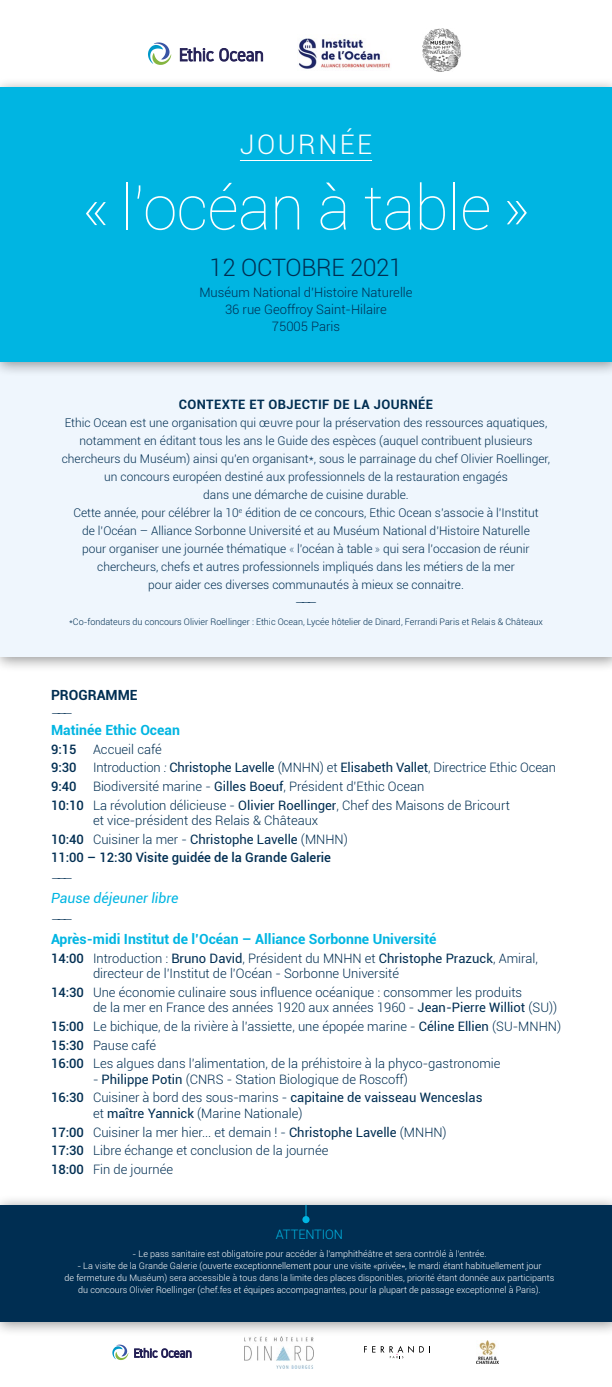
<style>
.page{position:relative;width:612px;height:1387px;background:#fff}
.page>*{position:absolute;margin:0;border:0;box-sizing:border-box;transform-origin:0 0}
.t1{font:100 62px "Roboto";letter-spacing:-.01em;color:#fff}
.t2{font:300 27px "Roboto";letter-spacing:.09em;color:#fff}
.t3{font:300 24px "Roboto";letter-spacing:-.01em;color:#002e52}
.t4{font:700 14px "Roboto";color:#00b5e2}
.t5{font:italic 14px "Roboto";color:#00b5e2}
.t6{font:700 14px "Roboto";color:#002e52}
.t7{font:300 13px/18.6px "Roboto";color:#002e52}
.t8{font:700 13px "Roboto";letter-spacing:.03em;color:#002e52}
.t9{font:500 13px "Roboto";color:#002e52}
.t10{font:300 13px "Roboto";letter-spacing:-.01em;color:#00b5e2}
.t11{font:300 12px/18px "Roboto";color:#002e52;text-align:center}
.t12{font:300 9px/12px "Roboto";color:#fff;text-align:center}
.t13{font:300 9px "Roboto";color:#002e52}
.s1{font-weight:100}
.s2{font-style:italic}
.s3{font-weight:400}
.s4{font-weight:500}
</style>
<div class="page">
<div style="left:0;top:1194px;width:612px;height:143px;background:#000;opacity:.4"></div>
<div style="left:0;top:1205px;width:612px;height:117px;background:#002e52"></div>
<div style="left:302px;top:1216px;width:8px;height:7px;background:#00b5e2;border-radius:50%"></div>
<div style="left:0;top:347px;width:612px;height:325px;background:#000;opacity:.4"></div>
<div style="left:0;top:358px;width:612px;height:300px;background:#eff6fd"></div>
<div style="left:0;top:77px;width:612px;height:300px;background:#000;opacity:.4"></div>
<div style="left:0;top:88px;width:612px;height:274px;background:#00b5e2"></div>
<hr style="left:240px;top:160px;width:132px;height:1px;background:#fff">
<svg style="left:148px;top:42px;width:23px;height:23px"></svg>
<svg style="left:180px;top:48px;width:83px;height:14px"></svg>
<img style="left:298px;top:38px;width:92px;height:31px">
<img style="left:422px;top:28px;width:39px;height:44px">
<img style="left:476px;top:1340px;width:22px;height:23px">
<svg style="left:364px;top:1346px;width:11px;height:7px"></svg>
<svg style="left:381px;top:1346px;width:49px;height:12px"></svg>
<svg style="left:112px;top:1345px;width:16px;height:15px"></svg>
<svg style="left:134px;top:1348px;width:57px;height:10px"></svg>
<img style="left:244px;top:1337px;width:69px;height:31px">
<h2 class="t2" style="left:240px;top:125px;width:134px">JOURNÉE</h2>
<h1 class="t1" style="left:82px;top:165px;width:450px">« l’océan à table »</h1>
<h3 class="t3" style="left:209px;top:251px;width:195px">12 OCTOBRE 2021</h3>
<p class="t7" style="left:199px;top:284px;width:215px;line-height:17px;text-align:center">Muséum National d’Histoire Naturelle<br>36 rue Geoffroy Saint-Hilaire<br>75005 Paris</p>
<p class="t8" style="left:179px;top:395px;width:256px">CONTEXTE ET OBJECTIF DE LA JOURNÉE</p>
<p class="t11" style="left:62px;top:414px;width:490px">Ethic Ocean est une organisation qui œuvre pour la préservation des ressources aquatiques, notamment en éditant tous les ans le Guide des espèces (auquel contribuent plusieurs chercheurs du Muséum) ainsi qu’en organisant*, sous le parrainage du chef Olivier Roellinger, un concours européen destiné aux professionnels de la restauration engagés<br>dans une démarche de cuisine durable.<br>Cette année, pour célébrer la 10<sup>e</sup> édition de ce concours, Ethic Ocean s’associe à l’Institut<br>de l’Océan – Alliance Sorbonne Université et au Muséum National d’Histoire Naturelle<br>pour organiser une journée thématique <span class="s1">«</span> l’océan à table <span class="s1">»</span> qui sera l’occasion de réunir chercheurs, chefs et autres professionnels impliqués dans les métiers de la mer<br>pour aider ces diverses communautés à mieux se connaitre.<br>———</p>
<p class="t13" style="left:69px;top:616px;width:475px">*Co-fondateurs du concours Olivier Roellinger : Ethic Ocean, Lycée hôtelier de Dinard, Ferrandi Paris et Relais &amp; Châteaux</p>
<p class="t6" style="left:51px;top:686px;width:88px">PROGRAMME</p>
<p class="t11" style="left:51px;top:705px;width:23px">———</p>
<p class="t4" style="left:51px;top:720px;width:130px">Matinée Ethic Ocean</p>
<p class="t9" style="left:51px;top:740px;width:27px">9:15</p>
<p class="t7" style="left:93px;top:739px;width:70px">Accueil café</p>
<p class="t9" style="left:51px;top:759px;width:27px">9:30</p>
<p class="t7" style="left:93px;top:758px;width:465px">Introduction <span class="s2">:</span> <span class="s3">Christophe Lavelle</span> (MNHN) et <span class="s3">Elisabeth Vallet</span>, Directrice Ethic Ocean</p>
<p class="t9" style="left:51px;top:777px;width:27px">9:40</p>
<p class="t7" style="left:51px;top:777px;width:460px;text-indent:42px">Biodiversité marine - <span class="s3">Gilles Boeuf</span>, Président d’Ethic Ocean<br><span class="s4">10:10</span> La révolution délicieuse - <span class="s3">Olivier Roellinger</span>, Chef des Maisons de Bricourt</p>
<p class="t7" style="left:51px;top:811px;width:298px;text-indent:42px">et vice-président des Relais &amp; Châteaux<br><span class="s4">10:40</span> Cuisiner la mer - <span class="s3">Christophe Lavelle</span> (MNHN)<br><span class="s4">11:00 – 12:30 Visite guidée de la Grande Galerie</span></p>
<p class="t11" style="left:51px;top:870px;width:23px">———</p>
<p class="t5" style="left:51px;top:888px;width:129px">Pause déjeuner libre</p>
<p class="t11" style="left:51px;top:911px;width:23px">———</p>
<p class="t4" style="left:51px;top:929px;width:387px">Après-midi Institut de l’Océan – Alliance Sorbonne Université</p>
<p class="t7" style="left:93px;top:950px;width:447px;line-height:15.6px;text-indent:-42px"><span class="s4">14:00</span> Introduction : <span class="s3">Bruno David</span>, Président du MNHN et <span class="s3">Christophe Prazuck</span>, Amiral, directeur de l’Institut de l’Océan - Sorbonne Université</p>
<p class="t7" style="left:93px;top:984px;width:466px;line-height:15.6px;text-indent:-42px"><span class="s4">14:30</span> Une économie culinaire sous influence océanique : consommer les produits<br>de la mer en France des années 1920 aux années 1960 - <span class="s3">Jean-Pierre Williot</span> (SU))</p>
<p class="t7" style="left:51px;top:1017px;width:512px"><span class="s4">15:00</span> Le bichique, de la rivière à l’assiette, une épopée marine - <span class="s3">Céline Ellien</span> (SU-MNHN)<br><span class="s4">15:30</span> Pause café<br><span class="s4">16:00</span> Les algues dans l’alimentation, de la préhistoire à la phyco-gastronomie</p>
<p class="t7" style="left:51px;top:1069px;width:433px;text-indent:42px">- <span class="s3">Philippe Potin</span> (CNRS - Station Biologique de Roscoff)<br><span class="s4">16:30</span> Cuisiner à bord des sous-marins - <span class="s3">capitaine de vaisseau Wenceslas</span></p>
<p class="t7" style="left:51px;top:1104px;width:397px;text-indent:42px">et <span class="s3">maître Yannick</span> (Marine Nationale)<br><span class="s4">17:00</span> Cuisiner la mer hier... et demain ! - <span class="s3">Christophe Lavelle</span> (MNHN)<br><span class="s4">17:30</span> Libre échange et conclusion de la journée<br><span class="s4">18:00</span> Fin de journée</p>
<p class="t10" style="left:276px;top:1226px;width:69px">ATTENTION</p>
<p class="t12" style="left:132px;top:1248px;width:356px">- Le pass sanitaire est obligatoire pour accéder à l’amphithéâtre et sera contrôlé à l’entrée.</p>
<p class="t12" style="left:65px;top:1260px;width:491px">- La visite de la Grande Galerie (ouverte exceptionnellement pour une visite «privée», le mardi étant habituellement jour<br>de fermeture du Muséum) sera accessible à tous dans la limite des places disponibles, priorité étant donnée aux participants du concours Olivier Roellinger (chef.fes et équipes accompagnantes, pour la plupart de passage exceptionnel à Paris).</p>
</div>
